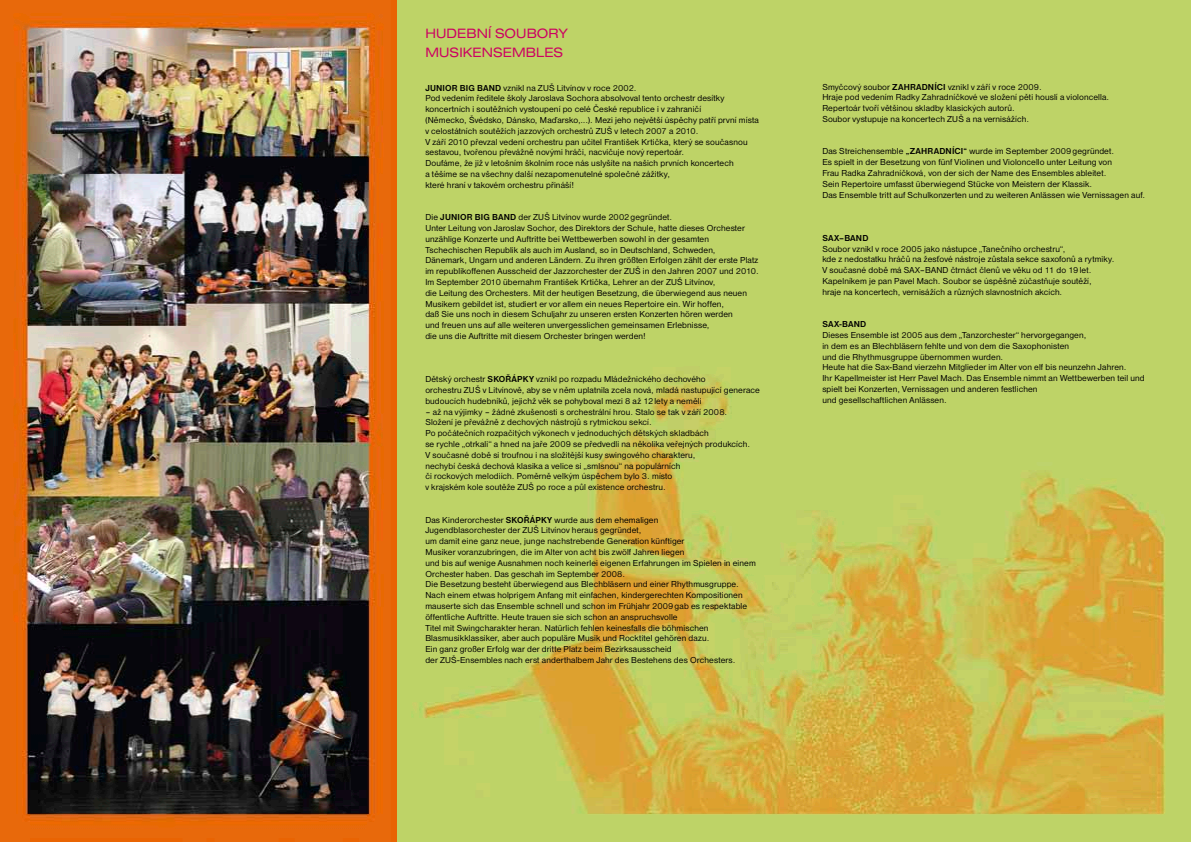
<style>
.page{position:relative;width:1191px;height:842px;background:#fff}
.page>*{position:absolute;margin:0;border:0;box-sizing:border-box;transform-origin:0 0}
.t1{font:14px/19.6px "Nimbus Sans DOT Regu Exte";letter-spacing:.01em;color:#cc0062}
.t2{font:9px/10.8px "Nimbus Sans DOT";letter-spacing:.015em;color:#000}
.t3{font:700 9px "Nimbus Sans DOT";letter-spacing:.02em;color:#000}
.s1{font-weight:700}
</style>
<div class="page">
<img style="left:0;top:0;width:1191px;height:842px">
<h1 class="t1" style="left:425px;top:23px;width:82px">HUDEBNÍ SOUBOR</h1>
<h1 class="t1" style="left:425px;top:23px;width:144px;text-indent:133px">Y<br>MUSIKENSEMBLES</h1>
<p class="t2" style="left:425px;top:82px;width:335px"><span class="s1">JUNIOR BIG BAND</span> vznikl na ZUŠ Litvínov v roce 2002.<br>Pod vedením ředitele školy Jaroslava Sochora absolvoval tento orchestr desítky koncertních i soutěžních vystoupení po celé České republice i v zahraničí<br>(Německo, Švédsko, Dánsko, Maďarsko,...). Mezi jeho největší úspěchy patří první místa v celostátních soutěžích jazzových orchestrů ZUŠ v letech 2007 a 2010.<br>V září 2010 převzal vedení orchestru pan učitel František Krtička, který se současnou sestavou, tvořenou převážně novými hráči, nacvičuje nový repertoár.<br>Doufáme, že již v letošním školním roce nás uslyšíte na našich prvních koncertech<br>a těšíme se na všechny další nezapomenutelné společné zážitky,<br>které hraní v takovém orchestru přináší!</p>
<p class="t2" style="left:425px;top:212px;width:335px">Die <span class="s1">JUNIOR BIG BAND</span> der ZUŠ Litvínov wurde 2002gegründet.<br>Unter Leitung von Jaroslav Sochor, des Direktors der Schule, hatte dieses Orchester unzählige Konzerte und Auftritte bei Wettbewerben sowohl in der gesamten Tschechischen Republik als auch im Ausland, so in Deutschland, Schweden, Dänemark, Ungarn und anderen Ländern. Zu ihren größten Erfolgen zählt der erste Platz im republikoffenen Ausscheid der Jazzorchester der ZUŠ in den Jahren 2007 und 2010.<br>Im September 2010 übernahm František Krtička, Lehrer an der ZUŠ Litvínov,<br>die Leitung des Orchesters. Mit der heutigen Besetzung, die überwiegend aus neuen Musikern gebildet ist, studiert er vor allem ein neues Repertoire ein. Wir hoffen,<br>daß Sie uns noch in diesem Schuljahr zu unseren ersten Konzerten hören werden<br>und freuen uns auf alle weiteren unvergesslichen gemeinsamen Erlebnisse,<br>die uns die Auftritte mit diesem Orchester bringen werden!</p>
<p class="t2" style="left:425px;top:374px;width:336px">Dětský orchestr <span class="s1">SKOŘÁPKY</span> vznikl po rozpadu Mládežnického dechového<br>orchestru ZUŠ v Litvínově, aby se v něm uplatnila zcela nová, mladá nastupující generace budoucích hudebníků, jejichž věk se pohyboval mezi 8 až 12lety a neměli</p>
<p class="t2" style="left:425px;top:406px;width:326px">– až na výjimky – žádné zkušenosti s orchestrální hrou. Stalo se tak v září 2008.<br>Složení je převážně z dechových nástrojů s rytmickou sekcí.<br>Po počátečních rozpačitých výkonech v jednoduchých dětských skladbách<br>se rychle „otrkali“ a hned na jaře 2009 se předvedli na několika veřejných produkcích.<br>V současné době si troufnou i na složitější kusy swingového charakteru,<br>nechybí česká dechová klasika a velice si „smlsnou“ na populárních<br>či rockových melodiích. Poměrně velkým úspěchem bylo 3. místo<br>v krajském kole soutěže ZUŠ po roce a půl existence orchestru.</p>
<p class="t2" style="left:425px;top:514px;width:332px">Das Kinderorchester <span class="s1">SKOŘÁPKY</span> wurde aus dem ehemaligen<br>Jugendblasorchester der ZUŠ Litvínov heraus gegründet,<br>um damit eine ganz neue, junge nachstrebende Generation künftiger<br>Musiker voranzubringen, die im Alter von acht bis zwölf Jahren liegen<br>und bis auf wenige Ausnahmen noch keinerlei eigenen Erfahrungen im Spielen in einem Orchester haben. Das geschah im September 2008.<br>Die Besetzung besteht überwiegend aus Blechbläsern und einer Rhythmusgruppe.<br>Nach einem etwas holprigem Anfang mit einfachen, kindergerechten Kompositionen mauserte sich das Ensemble schnell und schon im Frühjahr 2009gab es respektable öffentliche Auftritte. Heute trauen sie sich schon an anspruchsvolle<br>Titel mit Swingcharakter heran. Natürlich fehlen keinesfalls die böhmischen Blasmusikklassiker, aber auch populäre Musik und Rocktitel gehören dazu.<br>Ein ganz großer Erfolg war der dritte Platz beim Bezirksausscheid<br>der ZUŠ-Ensembles nach erst anderthalbem Jahr des Bestehens des Orchesters.</p>
<p class="t2" style="left:822px;top:81px;width:288px">Smyčcový soubor <span class="s1">ZAHRADNÍCI</span> vznikl v září v roce 2009.<br>Hraje pod vedením Radky Zahradníčkové ve složení pěti houslí a violoncella.<br>Repertoár tvoří většinou skladby klasických autorů.<br>Soubor vystupuje na koncertech ZUŠ a na vernisážích.</p>
<p class="t2" style="left:822px;top:146px;width:324px">Das Streichensemble <span class="s1">„ZAHRADNÍCI“</span> wurde im September 2009gegründet.<br>Es spielt in der Besetzung von fünf Violinen und Violoncello unter Leitung von<br>Frau Radka Zahradníčková, von der sich der Name des Ensembles ableitet.<br>Sein Repertoire umfasst überwiegend Stücke von Meistern der Klassik.<br>Das Ensemble tritt auf Schulkonzerten und zu weiteren Anlässen wie Vernissagen auf.</p>
<p class="t3" style="left:822px;top:233px;width:48px">SAX–BAND</p>
<p class="t2" style="left:822px;top:243px;width:293px">Soubor vznikl v roce 2005 jako nástupce „Tanečního orchestru“,<br>kde z nedostatku hráčů na žesťové nástroje zůstala sekce saxofonů a rytmiky.<br>V současné době má SAX–BAND čtrnáct členů ve věku od 11 do 19let.<br>Kapelníkem je pan Pavel Mach. Soubor se úspěšně zúčastňuje soutěží,<br>hraje na koncertech, vernisážích a různých slavnostních akcích.</p>
<p class="t3" style="left:822px;top:319px;width:45px">SAX-BAND</p>
<p class="t2" style="left:822px;top:330px;width:324px">Dieses Ensemble ist 2005 aus dem „Tanzorchester“ hervorgegangen,<br>in dem es an Blechbläsern fehlte und von dem die Saxophonisten<br>und die Rhythmusgruppe übernommen wurden.<br>Heute hat die Sax-Band vierzehn Mitglieder im Alter von elf bis neunzehn Jahren.<br>Ihr Kapellmeister ist Herr Pavel Mach. Das Ensemble nimmt an Wettbewerben teil und spielt bei Konzerten, Vernissagen und anderen festlichen<br>und gesellschaftlichen Anlässen.</p>
</div>
